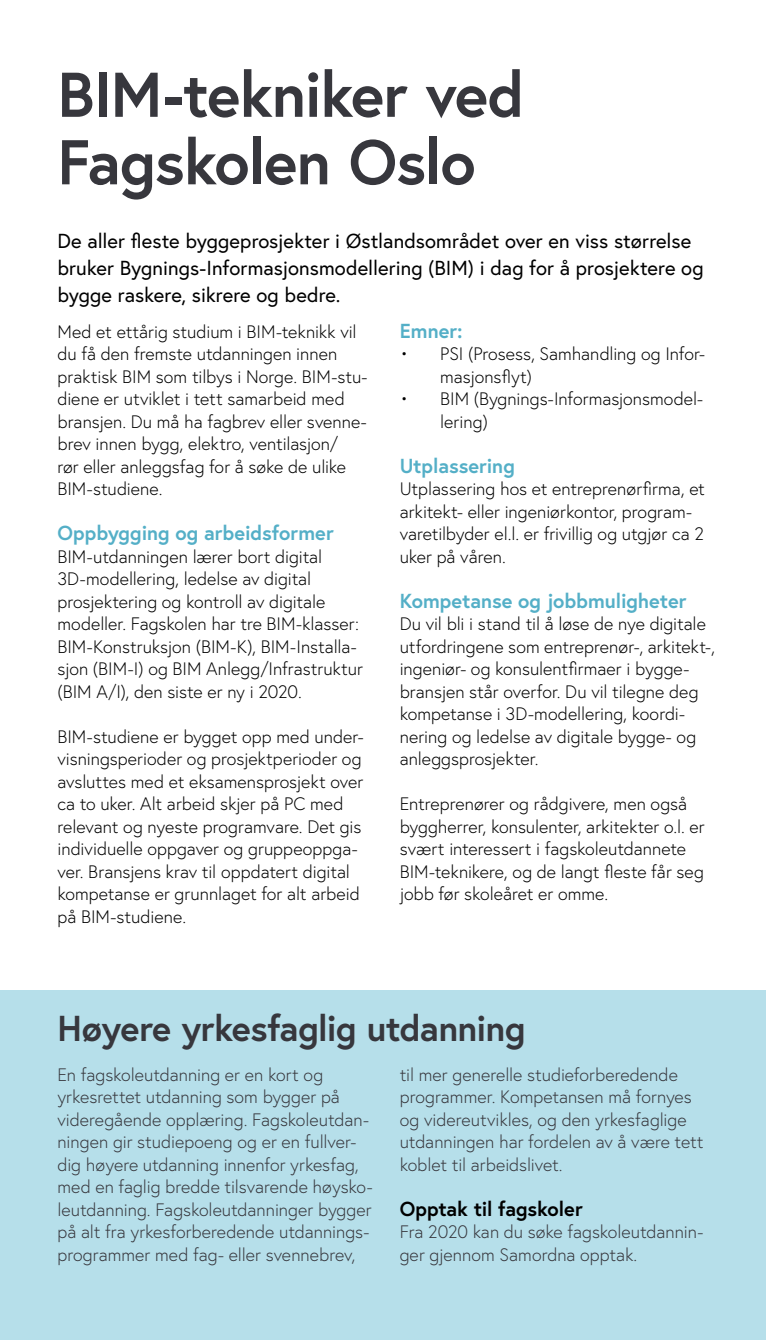
<style>
.page{position:relative;width:766px;height:1340px;background:#fff}
.page>*{position:absolute;margin:0;border:0;box-sizing:border-box;transform-origin:0 0}
.t1{font:700 63px/67.5px "Europa";letter-spacing:-.02em;color:#37373d}
.t2{font:700 36px "Europa";letter-spacing:-.015em;color:#37373d}
.t3{font:20.25px/27px "Europa";color:#000}
.t4{font:700 20.25px "Europa";color:#54afc7}
.t5{font:700 20.25px "Europa";color:#000}
.t6{font:300 18px/22.5px "Europa";color:#000}
.t7{font:300 18px/22.5px "Europa";color:#37373d}
</style>
<div class="page">
<div style="left:0;top:990px;width:765px;height:349px;background:#b6dfea"></div>
<h1 class="t1" style="left:57px;top:59px;width:468px">BIM-tekniker ved<br>Fagskolen Oslo</h1>
<p class="t3" style="left:57px;top:227px;width:647px">De aller fleste byggeprosjekter i Østlandsområdet over en viss størrelse bruker Bygnings-Informasjonsmodellering (BIM) i dag for å prosjektere og bygge raskere, sikrere og bedre.</p>
<p class="t6" style="left:57px;top:320px;width:311px">Med et ettårig studium i BIM-teknikk vil du få den fremste utdanningen innen praktisk BIM som tilbys i Norge. BIM-stu&shy;diene er utviklet i tett samarbeid med bransjen. Du må ha fagbrev eller svenne&shy;brev innen bygg, elektro, ventilasjon/<br>rør eller anleggsfag for å søke de ulike BIM-studiene.</p>
<p class="t4" style="left:57px;top:519px;width:278px">Oppbygging og arbeidsformer</p>
<p class="t6" style="left:57px;top:545px;width:307px">BIM-utdanningen lærer bort digital 3D-modellering, ledelse av digital prosjektering og kontroll av digitale modeller. Fagskolen har tre BIM-klasser:<br>BIM-Konstruksjon (BIM-K), BIM-Installa&shy;sjon (BIM-I) og BIM Anlegg/Infrastruktur (BIM A/I), den siste er ny i 2020.</p>
<p class="t6" style="left:57px;top:725px;width:307px">BIM-studiene er bygget opp med under&shy;visningsperioder og prosjektperioder og avsluttes med et eksamensprosjekt over ca to uker. Alt arbeid skjer på PC med relevant og nyeste programvare. Det gis individuelle oppgaver og gruppeoppga&shy;ver. Bransjens krav til oppdatert digital kompetanse er grunnlaget for alt arbeid på BIM-studiene.</p>
<p class="t4" style="left:399px;top:317px;width:65px">Emner:</p>
<p class="t6" style="left:440px;top:342px;width:266px;text-indent:-40px">• PSI (Prosess, Samhandling og Infor&shy;masjonsflyt)</p>
<p class="t6" style="left:440px;top:387px;width:264px;text-indent:-41px">• BIM (Bygnings-Informasjonsmodel&shy;lering)</p>
<p class="t4" style="left:399px;top:452px;width:117px">Utplassering</p>
<p class="t6" style="left:399px;top:477px;width:307px">Utplassering hos et entreprenørfirma, et arkitekt- eller ingeniørkontor, program&shy;varetilbyder el.l. er frivillig og utgjør ca 2 uker på våren.</p>
<p class="t4" style="left:399px;top:587px;width:288px">Kompetanse og jobbmuligheter</p>
<p class="t6" style="left:399px;top:612px;width:316px">Du vil bli i stand til å løse de nye digitale utfordringene som entreprenør-, arkitekt-, ingeniør- og konsulentfirmaer i bygge&shy;bransjen står overfor. Du vil tilegne deg kompetanse i 3D-modellering, koordi&shy;nering og ledelse av digitale bygge- og anleggsprosjekter.</p>
<p class="t6" style="left:399px;top:792px;width:306px">Entreprenører og rådgivere, men også byggherrer, konsulenter, arkitekter o.l. er svært interessert i fagskoleutdannete BIM-teknikere, og de langt fleste får seg jobb før skoleåret er omme.</p>
<h2 class="t2" style="left:57px;top:1003px;width:469px">Høyere yrkesfaglig utdanning</h2>
<p class="t7" style="left:57px;top:1062px;width:316px">En fagskoleutdanning er en kort og yrkesrettet utdanning som bygger på videregående opplæring. Fagskoleutdan&shy;ningen gir studiepoeng og er en fullver&shy;dig høyere utdanning innenfor yrkesfag, med en faglig bredde tilsvarende høysko&shy;leutdanning. Fagskoleutdanninger bygger på alt fra yrkesforberedende utdannings&shy;programmer med fag- eller svennebrev,</p>
<p class="t7" style="left:399px;top:1062px;width:305px">til mer generelle studieforberedende programmer. Kompetansen må fornyes og videreutvikles, og den yrkesfaglige utdanningen har fordelen av å være tett koblet til arbeidslivet.</p>
<p class="t5" style="left:399px;top:1194px;width:184px">Opptak til fagskoler</p>
<p class="t7" style="left:399px;top:1220px;width:305px">Fra 2020 kan du søke fagskoleutdannin&shy;ger gjennom Samordna opptak.</p>
</div>
